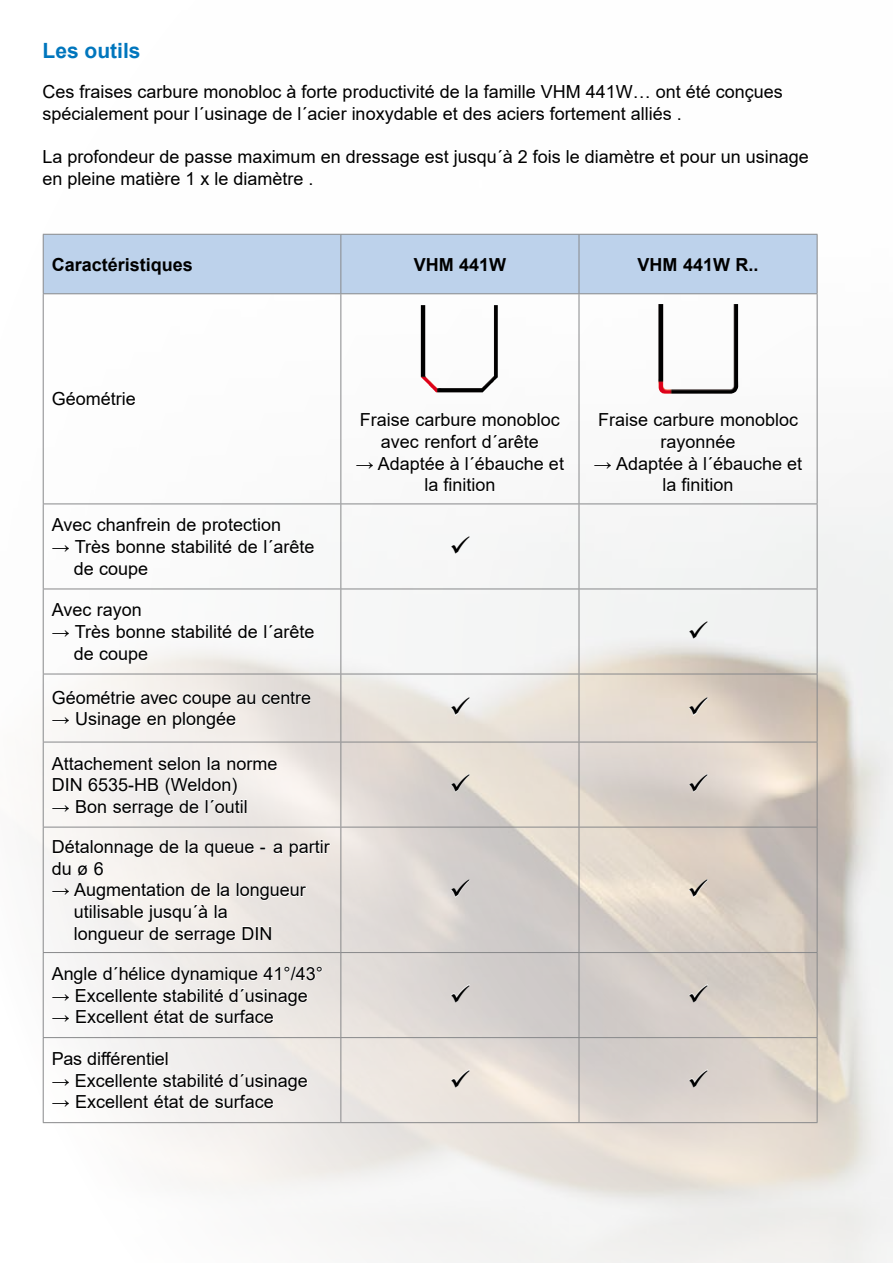
<style>
.page{position:relative;width:893px;height:1263px;background:#fff}
.page>*{position:absolute;margin:0;border:0;box-sizing:border-box;transform-origin:0 0}
.t1{font:700 21px "Arial";color:#0076bd}
.t2{font:18px/21.6px "Arial";color:#000}
.t3{font:700 18px "Arial";color:#000}
</style>
<div class="page">
<div style="left:44px;top:235px;width:773px;height:58px;background:#bdd2eb"></div>
<hr style="left:43px;top:234px;width:298px;height:1px;background:#87888a">
<hr style="left:43px;top:235px;width:1px;height:58px;background:#87888a">
<hr style="left:341px;top:234px;width:238px;height:1px;background:#87888a">
<hr style="left:340px;top:235px;width:1px;height:58px;background:#87888a">
<hr style="left:579px;top:234px;width:238px;height:1px;background:#87888a">
<hr style="left:579px;top:235px;width:1px;height:58px;background:#87888a">
<hr style="left:817px;top:235px;width:1px;height:58px;background:#87888a">
<hr style="left:43px;top:293px;width:298px;height:1px;background:#87888a">
<hr style="left:43px;top:294px;width:1px;height:209px;background:#87888a">
<hr style="left:341px;top:293px;width:238px;height:1px;background:#87888a">
<hr style="left:340px;top:294px;width:1px;height:209px;background:#87888a">
<hr style="left:579px;top:293px;width:238px;height:1px;background:#87888a">
<hr style="left:579px;top:294px;width:1px;height:209px;background:#87888a">
<hr style="left:817px;top:294px;width:1px;height:209px;background:#87888a">
<hr style="left:43px;top:503px;width:298px;height:1px;background:#87888a">
<hr style="left:43px;top:504px;width:1px;height:85px;background:#87888a">
<hr style="left:341px;top:503px;width:238px;height:1px;background:#87888a">
<hr style="left:340px;top:504px;width:1px;height:85px;background:#87888a">
<hr style="left:579px;top:503px;width:238px;height:1px;background:#87888a">
<hr style="left:579px;top:504px;width:1px;height:85px;background:#87888a">
<hr style="left:817px;top:504px;width:1px;height:85px;background:#87888a">
<hr style="left:43px;top:589px;width:298px;height:1px;background:#87888a">
<hr style="left:43px;top:589px;width:1px;height:85px;background:#87888a">
<hr style="left:341px;top:589px;width:238px;height:1px;background:#87888a">
<hr style="left:340px;top:589px;width:1px;height:85px;background:#87888a">
<hr style="left:579px;top:589px;width:238px;height:1px;background:#87888a">
<hr style="left:579px;top:589px;width:1px;height:85px;background:#87888a">
<hr style="left:817px;top:589px;width:1px;height:85px;background:#87888a">
<hr style="left:43px;top:674px;width:298px;height:1px;background:#87888a">
<hr style="left:43px;top:674px;width:1px;height:68px;background:#87888a">
<hr style="left:341px;top:674px;width:238px;height:1px;background:#87888a">
<hr style="left:340px;top:674px;width:1px;height:68px;background:#87888a">
<hr style="left:579px;top:674px;width:238px;height:1px;background:#87888a">
<hr style="left:579px;top:674px;width:1px;height:68px;background:#87888a">
<hr style="left:817px;top:674px;width:1px;height:68px;background:#87888a">
<hr style="left:43px;top:742px;width:298px;height:1px;background:#87888a">
<hr style="left:43px;top:742px;width:1px;height:85px;background:#87888a">
<hr style="left:341px;top:742px;width:238px;height:1px;background:#87888a">
<hr style="left:340px;top:742px;width:1px;height:85px;background:#87888a">
<hr style="left:579px;top:742px;width:238px;height:1px;background:#87888a">
<hr style="left:579px;top:742px;width:1px;height:85px;background:#87888a">
<hr style="left:817px;top:742px;width:1px;height:85px;background:#87888a">
<hr style="left:43px;top:827px;width:298px;height:1px;background:#87888a">
<hr style="left:43px;top:827px;width:1px;height:125px;background:#87888a">
<hr style="left:341px;top:827px;width:238px;height:1px;background:#87888a">
<hr style="left:340px;top:827px;width:1px;height:125px;background:#87888a">
<hr style="left:579px;top:827px;width:238px;height:1px;background:#87888a">
<hr style="left:579px;top:827px;width:1px;height:125px;background:#87888a">
<hr style="left:817px;top:827px;width:1px;height:125px;background:#87888a">
<hr style="left:43px;top:952px;width:298px;height:1px;background:#87888a">
<hr style="left:43px;top:953px;width:1px;height:84px;background:#87888a">
<hr style="left:341px;top:952px;width:238px;height:1px;background:#87888a">
<hr style="left:340px;top:953px;width:1px;height:84px;background:#87888a">
<hr style="left:579px;top:952px;width:238px;height:1px;background:#87888a">
<hr style="left:579px;top:953px;width:1px;height:84px;background:#87888a">
<hr style="left:817px;top:953px;width:1px;height:84px;background:#87888a">
<hr style="left:43px;top:1037px;width:298px;height:1px;background:#87888a">
<hr style="left:43px;top:1038px;width:1px;height:84px;background:#87888a">
<hr style="left:341px;top:1037px;width:238px;height:1px;background:#87888a">
<hr style="left:340px;top:1038px;width:1px;height:84px;background:#87888a">
<hr style="left:579px;top:1037px;width:238px;height:1px;background:#87888a">
<hr style="left:579px;top:1038px;width:1px;height:84px;background:#87888a">
<hr style="left:817px;top:1038px;width:1px;height:84px;background:#87888a">
<hr style="left:43px;top:1122px;width:298px;height:1px;background:#87888a">
<hr style="left:341px;top:1122px;width:238px;height:1px;background:#87888a">
<hr style="left:579px;top:1122px;width:238px;height:1px;background:#87888a">
<svg style="left:74px;top:646px;width:74px;height:18px"></svg>
<svg style="left:52px;top:690px;width:259px;height:40px"></svg>
<svg style="left:51px;top:755px;width:226px;height:62px"></svg>
<svg style="left:186px;top:840px;width:80px;height:17px"></svg>
<svg style="left:273px;top:839px;width:58px;height:18px"></svg>
<svg style="left:52px;top:839px;width:127px;height:37px"></svg>
<svg style="left:52px;top:882px;width:255px;height:62px"></svg>
<svg style="left:51px;top:965px;width:272px;height:59px"></svg>
<svg style="left:52px;top:1051px;width:116px;height:15px"></svg>
<svg style="left:57px;top:1073px;width:251px;height:36px"></svg>
<img style="left:421px;top:305px;width:77px;height:87px">
<img style="left:658px;top:304px;width:80px;height:90px">
<svg style="left:688px;top:620px;width:21px;height:20px"></svg>
<svg style="left:450px;top:697px;width:21px;height:19px"></svg>
<svg style="left:688px;top:697px;width:21px;height:19px"></svg>
<svg style="left:450px;top:773px;width:21px;height:20px"></svg>
<svg style="left:688px;top:773px;width:21px;height:20px"></svg>
<svg style="left:450px;top:878px;width:21px;height:20px"></svg>
<svg style="left:688px;top:878px;width:21px;height:20px"></svg>
<svg style="left:450px;top:984px;width:21px;height:19px"></svg>
<svg style="left:688px;top:984px;width:21px;height:19px"></svg>
<svg style="left:450px;top:1069px;width:21px;height:19px"></svg>
<svg style="left:688px;top:1069px;width:21px;height:19px"></svg>
<p class="t1" style="left:43px;top:36px;width:100px">Les outils</p>
<p class="t2" style="left:43px;top:81px;width:742px">Ces fraises carbure monobloc à forte productivité de la famille VHM 441W… ont été conçues spécialement pour l´usinage de l´acier inoxydable et des aciers fortement alliés .</p>
<p class="t2" style="left:43px;top:146px;width:768px">La profondeur de passe maximum en dressage est jusqu´à 2 fois le diamètre et pour un usinage en pleine matière 1 x le diamètre .</p>
<p class="t3" style="left:52px;top:252px;width:143px">Caractéristiques</p>
<p class="t3" style="left:414px;top:252px;width:94px">VHM 441W</p>
<p class="t3" style="left:638px;top:252px;width:123px">VHM 441W R..</p>
<p class="t2" style="left:52px;top:388px;width:86px">Géométrie</p>
<p class="t2" style="left:52px;top:514px;width:231px">Avec chanfrein de protection</p>
<p class="t2" style="left:74px;top:536px;width:242px;text-indent:-22px">→ Très bonne stabilité de l´arête de coupe</p>
<p class="t2" style="left:52px;top:599px;width:92px">Avec rayon</p>
<p class="t2" style="left:74px;top:621px;width:242px;text-indent:-22px">→ Très bonne stabilité de l´arête de coupe</p>
<p class="t2" style="left:52px;top:686px;width:261px">Géométrie avec coupe au centre</p>
<p class="t2" style="left:52px;top:708px;width:186px">→ Usinage en plongée</p>
<p class="t2" style="left:52px;top:752px;width:227px">Attachement selon la norme<br>DIN 6535-HB (Weldon)</p>
<p class="t2" style="left:52px;top:795px;width:198px">→ Bon serrage de l´outil</p>
<p class="t2" style="left:52px;top:836px;width:280px">Détalonnage de la queue - a partir du ø 6</p>
<p class="t2" style="left:74px;top:879px;width:234px;text-indent:-22px">→ Augmentation de la longueur utilisable jusqu´à la<br>longueur de serrage DIN</p>
<p class="t2" style="left:52px;top:963px;width:273px">Angle d´hélice dynamique 41°/43°</p>
<p class="t2" style="left:52px;top:984px;width:258px">→ Excellente stabilité d´usinage</p>
<p class="t2" style="left:52px;top:1006px;width:224px">→ Excellent état de surface</p>
<p class="t2" style="left:52px;top:1048px;width:119px">Pas différentiel</p>
<p class="t2" style="left:52px;top:1069px;width:258px">→ Excellente stabilité d´usinage</p>
<p class="t2" style="left:52px;top:1091px;width:224px">→ Excellent état de surface</p>
<p class="t2" style="left:360px;top:409px;width:202px;text-align:center">Fraise carbure monobloc avec renfort d´arête</p>
<p class="t2" style="left:356px;top:452px;width:210px;text-align:center">→ Adaptée à l´ébauche et la finition</p>
<p class="t2" style="left:598px;top:409px;width:202px;text-align:center">Fraise carbure monobloc rayonnée</p>
<p class="t2" style="left:594px;top:452px;width:210px;text-align:center">→ Adaptée à l´ébauche et la finition</p>
</div>
